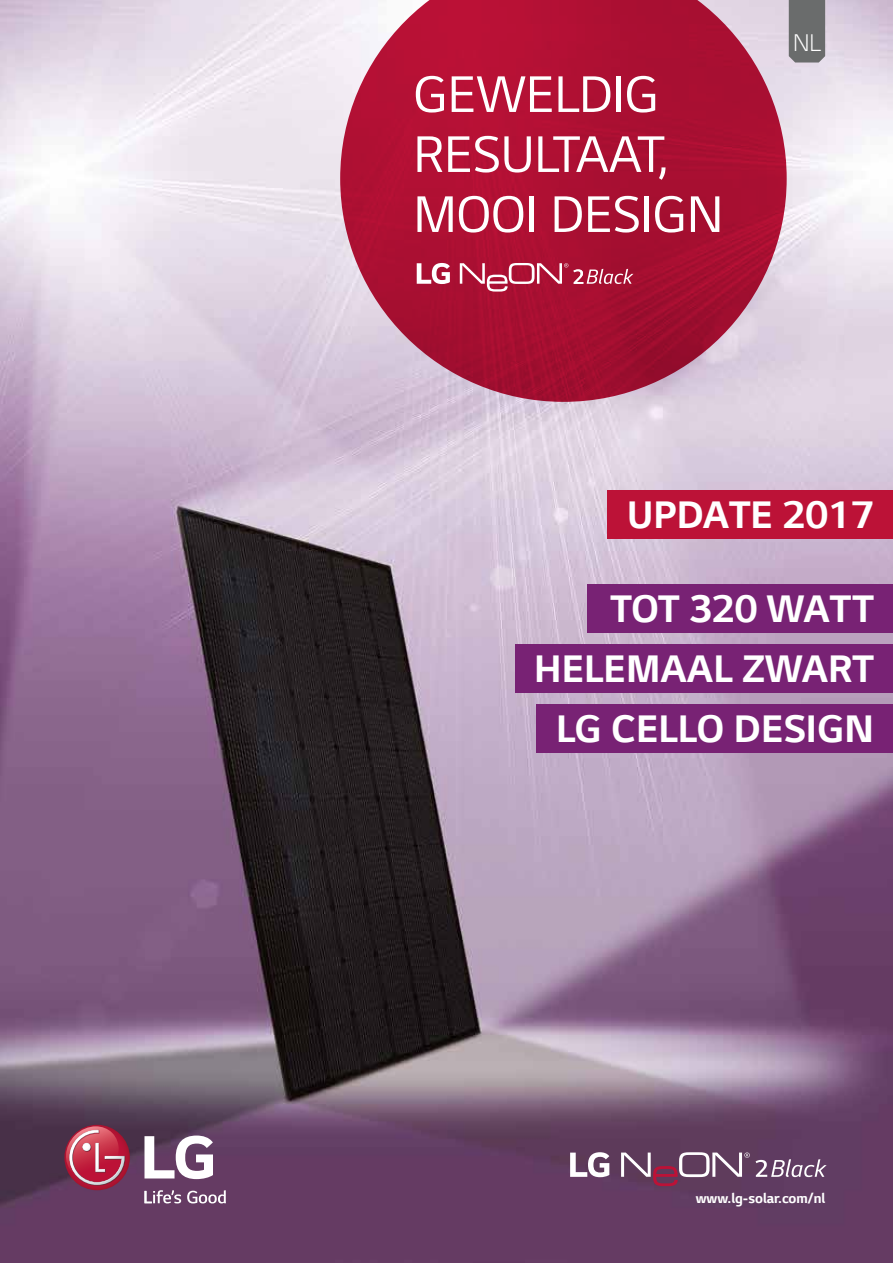
<style>
.page{position:relative;width:893px;height:1263px;background:#fff}
.page>*{position:absolute;margin:0;border:0;box-sizing:border-box;transform-origin:0 0}
.t1{font:54px/60px "LG Smart";color:#fff}
.t2{font:700 40.5px/60px "LG Smart";color:#fff;text-align:right}
.t3{font:300 25.5px "LG Smart";color:#fff}
.t4{font:700 15px "LG Smart";color:#fff}
</style>
<div class="page">
<img style="left:0;top:0;width:893px;height:1263px">
<svg style="left:570px;top:1152px;width:39px;height:25px"></svg>
<svg style="left:756px;top:1159px;width:71px;height:18px"></svg>
<svg style="left:144px;top:1190px;width:37px;height:13px"></svg>
<svg style="left:187px;top:1190px;width:39px;height:13px"></svg>
<svg style="left:144px;top:1135px;width:69px;height:44px"></svg>
<svg style="left:64px;top:1125px;width:66px;height:65px"></svg>
<svg style="left:63px;top:1126px;width:63px;height:60px;background:#b34b61"></svg>
<svg style="left:0;top:0;width:1px;height:85px"></svg>
<svg style="left:340px;top:0;width:447px;height:402px;background:#b43252"></svg>
<div style="left:588px;top:585px;width:305px;height:48px;background:#782274"></div>
<div style="left:515px;top:644px;width:378px;height:48px;background:#782274"></div>
<div style="left:537px;top:704px;width:356px;height:49px;background:#782274"></div>
<svg style="left:417px;top:263px;width:33px;height:21px"></svg>
<div style="left:789px;top:0;width:36px;height:63px;background:#6a6c6c"></div>
<div style="left:607px;top:490px;width:286px;height:48px;background:#bc1237"></div>
<svg style="left:460px;top:263px;width:173px;height:29px;background:#b93d59"></svg>
<svg style="left:621px;top:1152px;width:129px;height:34px;background:#7f5a75"></svg>
<h1 class="t1" style="left:414px;top:63px;width:311px">GEWELDIG<br>RESULTAAT,<br>MOOI DESIGN</h1>
<p class="t3" style="left:793px;top:25px;width:29px">NL</p>
<p class="t2" style="left:627px;top:484px;width:248px">UPDATE 2017</p>
<p class="t2" style="left:534px;top:578px;width:341px">TOT 320 WATT<br>HELEMAAL ZWART<br>LG CELLO DESIGN</p>
<p class="t4" style="left:696px;top:1188px;width:131px">www.lg-solar.com/nl</p>
</div>
